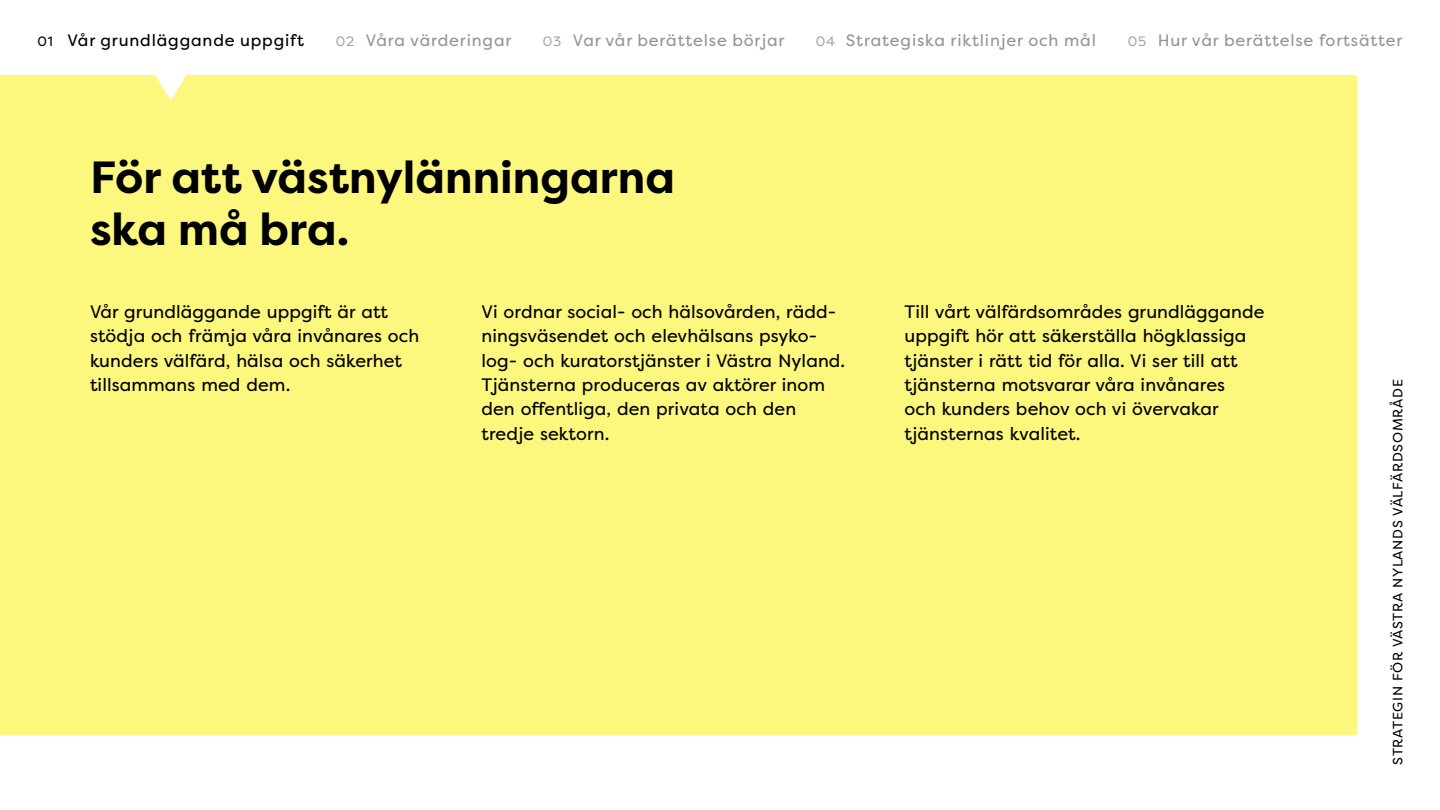
<style>
.page{position:relative;width:1440px;height:810px;background:#fcf77d}
.page>*{position:absolute;margin:0;border:0;box-sizing:border-box;transform-origin:0 0}
.otsikko_h3{font:700 45px/51.8px "Filson Pro";color:#000}
.leipis{font:18px/24.3px "Filson Pro";letter-spacing:.005em;color:#000}
.t1{font:16.5px "Filson Pro";letter-spacing:.05em;color:#969696}
.t2{font:16.5px "Filson Pro";letter-spacing:.05em;color:#000}
.t3{font:13.5px "Filson Pro";letter-spacing:.05em;color:#000}
.s1{font-size:13.5px}
</style>
<div class="page">
<div style="left:1358px;top:0;width:82px;height:810px;background:#fff"></div>
<div style="left:0;top:735px;width:1440px;height:75px;background:#fff"></div>
<div style="left:0;top:0;width:1440px;height:75px;background:#fff"></div>
<svg style="left:155px;top:75px;width:32px;height:26px"></svg>
<p class="t2" style="left:38px;top:29px;width:268px"><span class="s1">01</span> Vår grundläggande uppgift</p>
<p class="t1" style="left:336px;top:29px;width:177px"><span class="s1">02</span> Våra värderingar</p>
<p class="t1" style="left:543px;top:29px;width:243px"><span class="s1">03</span> Var vår berättelse börjar</p>
<p class="t1" style="left:816px;top:29px;width:281px"><span class="s1">04</span> Strategiska riktlinjer och mål</p>
<p class="t1" style="left:1128px;top:29px;width:276px"><span class="s1">05</span> Hur vår berättelse fortsätter</p>
<h3 class="otsikko_h3" style="left:90px;top:152px;width:587px">För att västnylänningarna ska må bra.</h3>
<p class="leipis" style="left:90px;top:299px;width:331px">Vår grundläggande uppgift är att stödja och främja våra invånares och kunders välfärd, hälsa och säkerhet tillsammans med dem.</p>
<p class="leipis" style="left:482px;top:299px;width:365px">Vi ordnar social- och hälsovården, rädd&shy;ningsväsendet och elevhälsans psyko&shy;log- och kuratorstjänster i Västra Nyland.<br>Tjänsterna produceras av aktörer inom den offentliga, den privata och den tredje sektorn.</p>
<p class="leipis" style="left:904px;top:299px;width:362px">Till vårt välfärdsområdes grundläggande uppgift hör att säkerställa högklassiga tjänster i rätt tid för alla. Vi ser till att tjänsterna motsvarar våra invånares<br>och kunders behov och vi övervakar tjänsternas kvalitet.</p>
<p class="t3" style="left:1389px;top:765px;width:387px;rotate:-90deg">STRATEGIN FÖR VÄSTRA NYLANDS VÄLFÄRDSOMRÅDE</p>
</div>
